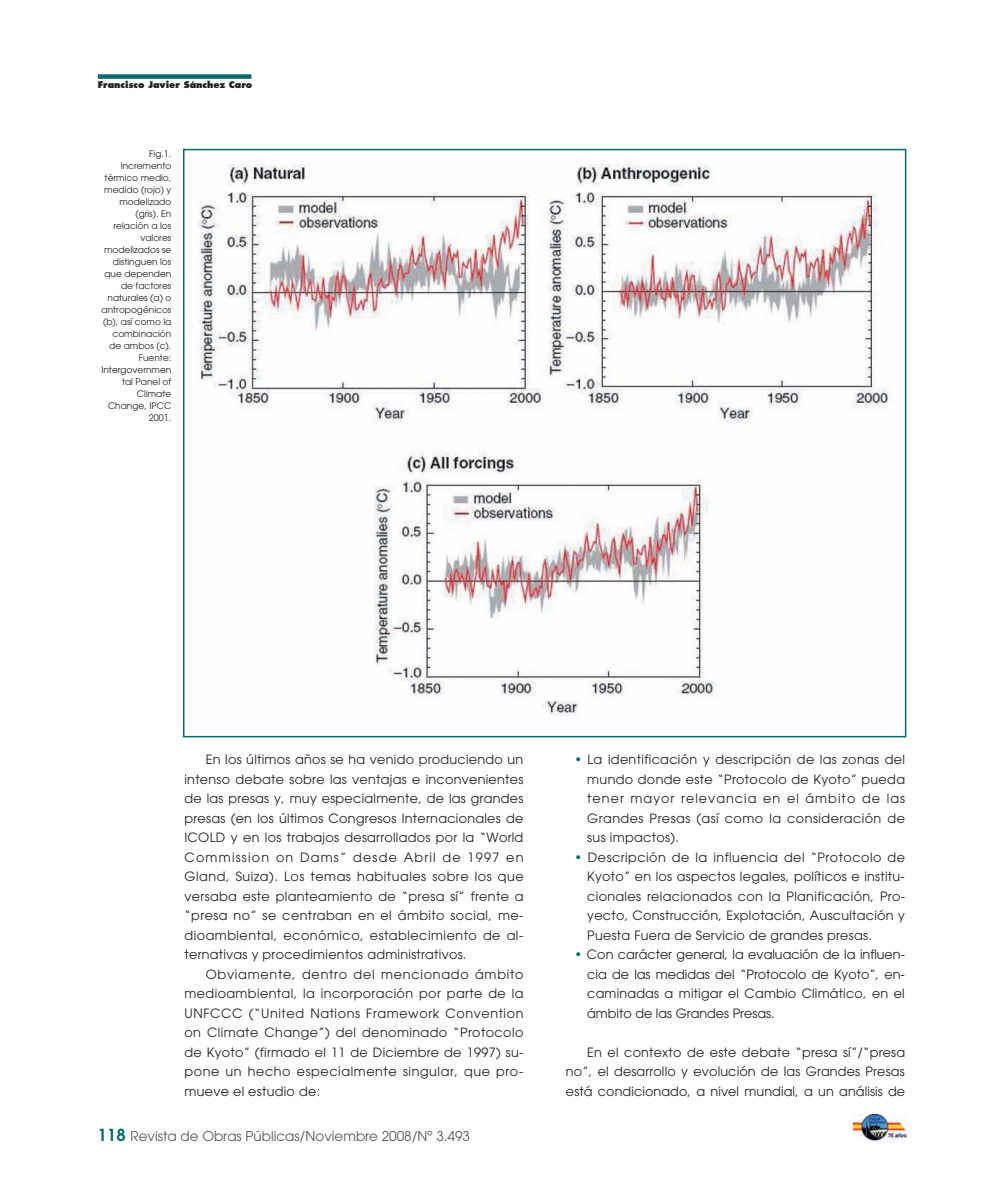
<style>
.page{position:relative;width:983px;height:1195px;background:#fff}
.page>*{position:absolute;margin:0;border:0;box-sizing:border-box;transform-origin:0 0}
.t1{font:13.5px "Avant Garde";color:#57585a}
.t2{font:12.75px/19.5px "Avant Garde";letter-spacing:.02em;color:#231f20;text-align:justify}
.t3{font:9px/12px "Avant Garde";color:#231f20;text-align:right}
.t4{font:800 9px "Futura";color:#231f20}
.s1{font-weight:600;font-size:16.5px;color:#006b6e}
.s2{color:#006b6e}
</style>
<div class="page">
<div style="left:98px;top:74px;width:153px;height:5px;background:#006b6e"></div>
<img style="left:853px;top:1114px;width:53px;height:28px">
<img style="left:198px;top:164px;width:690px;height:553px">
<p class="t4" style="left:98px;top:81px;width:156px">Francisco Javier Sánchez Caro</p>
<p class="t3" style="left:101px;top:149px;width:71px">Fig.1.<br>Incremento térmico medio, medido (rojo) y modelizado (gris). En relación a los valores modelizados se distinguen los que dependen de factores naturales (a) o antropogénicos (b), así como la combinación de ambos (c).<br>Fuente:<br>Intergovernmen tal Panel of<br>Climate<br>Change, IPCC<br>2001.</p>
<p class="t2" style="left:184px;top:751px;width:340px;text-indent:21px">En los últimos años se ha venido produciendo un intenso debate sobre las ventajas e inconvenientes de las presas y, muy especialmente, de las grandes presas (en los últimos Congresos Internacionales de ICOLD y en los trabajos desarrollados por la “World Commission on Dams” desde Abril de 1997 en Gland, Suiza). Los temas habituales sobre los que versaba este planteamiento de “presa sí” frente a “presa no” se centraban en el ámbito social, me&shy;dioambiental, económico, establecimiento de al&shy;ternativas y procedimientos administrativos.</p>
<p class="t2" style="left:184px;top:966px;width:340px;text-indent:21px">Obviamente, dentro del mencionado ámbito medioambiental, la incorporación por parte de la UNFCCC (“United Nations Framework Convention on Climate Change”) del denominado “Protocolo de Kyoto” (firmado el 11 de Diciembre de 1997) su&shy;pone un hecho especialmente singular, que pro&shy;mueve el estudio de:</p>
<p class="t1" style="left:98px;top:1130px;width:373px"><span class="s1">118</span> Revista de Obras Públicas/Noviembre 2008/Nº 3.493</p>
<p class="t2" style="left:587px;top:751px;width:319px;text-indent:-13px"><span class="s2">•</span> La identificación y descripción de las zonas del mundo donde este “Protocolo de Kyoto” pueda tener mayor relevancia en el ámbito de las Grandes Presas (así como la consideración de sus impactos).</p>
<p class="t2" style="left:587px;top:848px;width:319px;text-indent:-13px"><span class="s2">•</span> Descripción de la influencia del “Protocolo de Kyoto” en los aspectos legales, políticos e institu&shy;cionales relacionados con la Planificación, Pro&shy;yecto, Construcción, Explotación, Auscultación y Puesta Fuera de Servicio de grandes presas.</p>
<p class="t2" style="left:587px;top:946px;width:319px;text-indent:-13px"><span class="s2">•</span> Con carácter general, la evaluación de la influen&shy;cia de las medidas del “Protocolo de Kyoto”, en&shy;caminadas a mitigar el Cambio Climático, en el ámbito de las Grandes Presas.</p>
<p class="t2" style="left:566px;top:1043px;width:340px;text-indent:21px">En el contexto de este debate “presa sí”/“presa no”, el desarrollo y evolución de las Grandes Presas está condicionado, a nivel mundial, a un análisis de</p>
</div>
